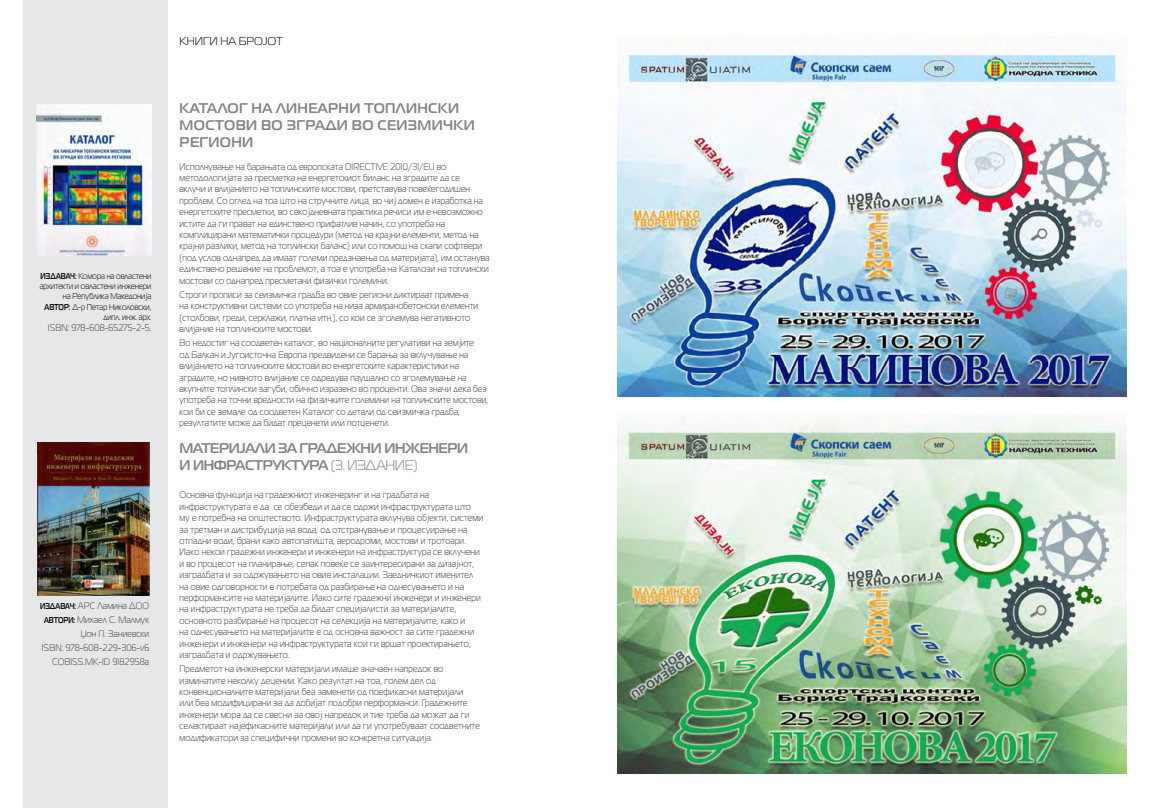
<style>
.page{position:relative;width:1163px;height:808px;background:#fff}
.page>*{position:absolute;margin:0;border:0;box-sizing:border-box;transform-origin:0 0}
.t1{font:700 14px "ONE";letter-spacing:.025em;color:#808285}
.t2{font:14px "ONE";color:#808285}
.t3{font:11.4px "ONE";color:#000}
.t4{font:9.5px/11.4px "ONE";letter-spacing:.015em;color:#414042;scale:.9 1}
.t5{font:8.5px/10.2px "ONE";color:#000;text-align:right;scale:.9 1}
.s1{font-weight:700}
.s2{font-size:8.5px;color:#000}
.s3{font-weight:700;font-size:8.5px;color:#000}
</style>
<div class="page">
<div style="left:24px;top:0;width:144px;height:808px;background:#e6e7e9"></div>
<img style="left:36px;top:105px;width:115px;height:150px">
<img style="left:38px;top:443px;width:111px;height:153px">
<img style="left:617px;top:46px;width:509px;height:351px">
<img style="left:617px;top:417px;width:509px;height:357px">
<p class="t5" style="left:40px;top:271px;width:125px"><span class="s1">Издавач:</span> Комора на овластени архитекти и овластени инженери на Република Македонија<br><span class="s1">Автор:</span> Д-р Петар Николовски, дипл. инж. арх.</p>
<p class="t4" style="left:48px;top:322px;width:116px">ISBN: 978-608-65275-2-5<span class="s2">.</span></p>
<p class="t4" style="left:40px;top:599px;width:108px"><span class="s3">Издавач:</span> АРС Ламина ДОО</p>
<p class="t4" style="left:44px;top:614px;width:118px"><span class="s3">Автори:</span> Михаел С. Малмук</p>
<p class="t4" style="left:81px;top:628px;width:78px">Џон П. Заниевски</p>
<p class="t4" style="left:42px;top:642px;width:121px">ISBN: 978-608-229-306-v6</p>
<p class="t4" style="left:52px;top:656px;width:109px">COBISS.MK-ID 9182958a</p>
<p class="t3" style="left:179px;top:35px;width:9px">кни</p>
<p class="t3" style="left:203px;top:35px;width:80px">ги на бројот</p>
<h1 class="t1" style="left:179px;top:100px;width:11px">КАТАЛОГ</h1>
<h1 class="t1" style="left:251px;top:100px;width:37px">НА ЛИНЕАРНИ</h1>
<h1 class="t1" style="left:364px;top:100px;width:43px">ТО ПЛИНСКИ</h1>
<h1 class="t1" style="left:179px;top:117px;width:12px">МОСТО</h1>
<h1 class="t1" style="left:236px;top:117px;width:72px">ВИ ВО ЗГРАДИ</h1>
<h1 class="t1" style="left:352px;top:117px;width:37px">ВО СЕИ</h1>
<h1 class="t1" style="left:408px;top:117px;width:22px">ЗМИЧКИ</h1>
<h1 class="t1" style="left:179px;top:134px;width:12px">РЕГИОНИ</h1>
<p class="t4" style="left:179px;top:161px;width:346px">Исполнување на барањата од европската DIRECTIVE 2010/31/EU во методологијата за пресметка на енергетскиот биланс на зградите да се<br>вклучи и влијанието на топлинските мостови, претставува повеќегодишен проблем. Со оглед на тоа што на стручните лица, во чиј домен е изработка на енергетските пресметки, во секојдневната практика речиси им е невозможно истите да ги прават на единствено прифатлив начин, со употреба на комплицирани математички процедури (метод на крајни елементи, метод на крајни разлики, метод на топлински баланс) или со помош на скапи софтвери (под услов однапред да имаат големи предзнаења од материјата), им останува единствено решение на проблемот, а тоа е употреба на Каталози на топлински мостови со однапред пресметани физички големини.</p>
<p class="t4" style="left:179px;top:289px;width:333px">Строги прописи за сеизмичка градба во овие региони диктираат примена на конструктивни системи со употреба на низа армиранобетонски елементи (столбови, греди, серклажи, платна итн.), со кои се зголемува негативното влијание на топлинските мостови.</p>
<p class="t4" style="left:179px;top:337px;width:344px">Во недостиг на соодветен каталог, во националните регулативи на земјите<br>од Балкан и Југоисточна Европа предвидени се барања за вклучување на влијанието на топлинските мостови во енергетските карактеристики на зградите, но нивното влијание се одредува паушално со зголемување на вкупните топлински загуби, обично изразено во проценти. Ова значи дека без употреба на точни вредности на физичките големини на топлинските мостови, кои би се земале од соодветен Каталог со детали од сеизмичка градба, резултатите може да бидат преценети или потценети.</p>
<h1 class="t1" style="left:179px;top:440px;width:11px">МАТЕРИЈАЛИ</h1>
<h1 class="t1" style="left:278px;top:440px;width:33px">ЗАГРАДЕЖНИ</h1>
<h1 class="t1" style="left:384px;top:440px;width:12px">ИНЖЕНЕРИ</h1>
<h1 class="t1" style="left:179px;top:457px;width:25px">И ИНФРАСТРУКТУРА</h1>
<h1 class="t2" style="left:331px;top:458px;width:56px">(3. Издание</h1>
<h1 class="t2" style="left:413px;top:458px;width:6px">)</h1>
<p class="t4" style="left:179px;top:489px;width:339px">Основна функција на градежниот инженеринг и на градбата на инфраструктурата е да се обезбеди и да се одржи инфраструктурата што му е потребна на општеството. Инфраструктурата вклучува објекти, системи за третман и дистрибуција на вода, од отстранување и процесуирање на отпадни води, брани како автопатишта, аеродроми, мостови и тротоари.<br>Иако некои градежни инженери и инженери на инфраструктура се вклучени и во процесот на планирање, сепак повеќе се заинтересирани за дизајнот, изградбата и за одржувањето на овие инсталации. Заедничкиот именител на овие одговорности е потребата од разбирање на однесувањето и на перформансите на материјалите. Иако сите градежни инженери и инженери на инфраструктурата не треба да бидат специјалисти за материјалите, основното разбирање на процесот на селекција на материјалите, како и<br>на однесувањето на материјалите е од основна важност за сите градежни инженери и инженери на инфраструктурата кои ги вршат проектирањето, изградбата и одржувањето.</p>
<p class="t4" style="left:179px;top:663px;width:335px">Предметот на инженерски материјали имаше значаен напредок во изминатите неколку децении. Како резултат на тоа, голем дел од конвенционалните материјали беа заменети од поефикасни материјали<br>или беа модифицирани за да добијат подобри перформанси. Градежните инженери мора да се свесни за овој напредок и тие треба да можат да ги селектираат најефикасните материјали или да ги употребуваат соодветните модификатори за специфични промени во конкретна ситуација.</p>
</div>
